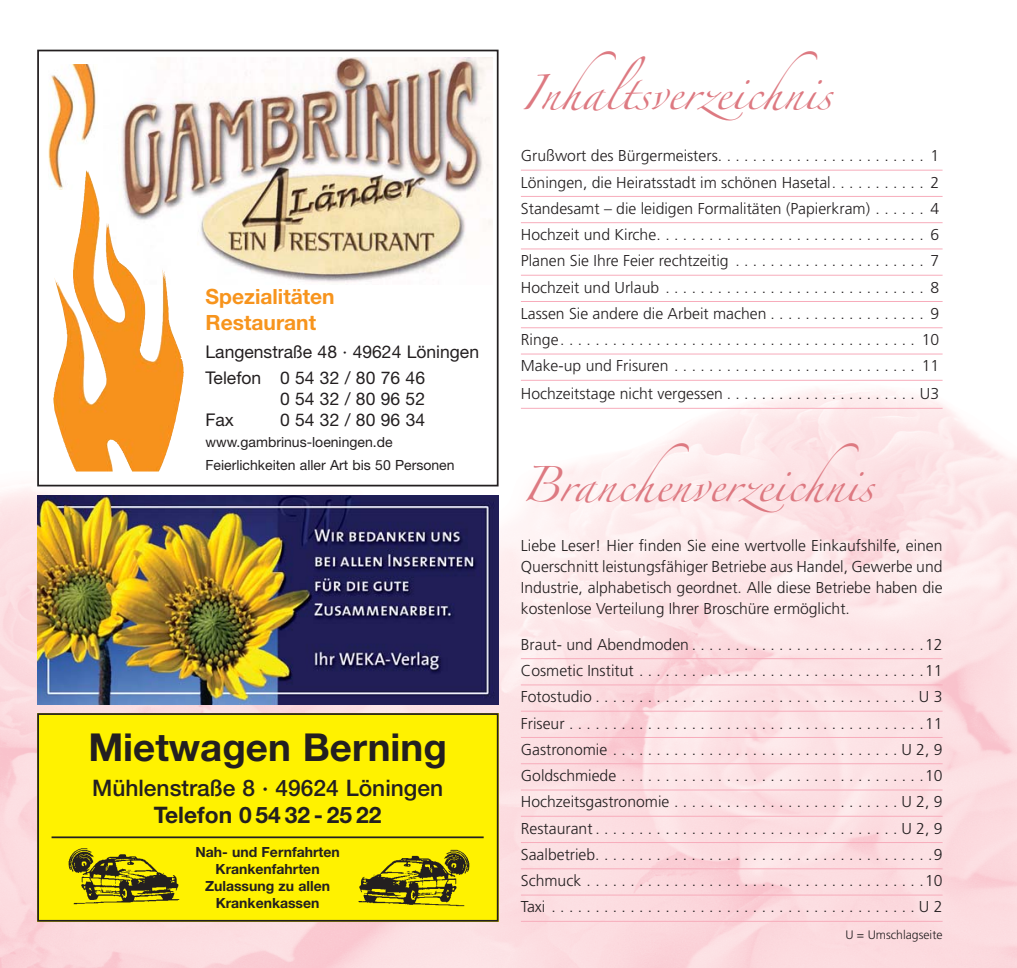
<style>
.page{position:relative;width:1017px;height:968px;background:#fff}
.page>*{position:absolute;margin:0;border:0;box-sizing:border-box;transform-origin:0 0}
.t1{font:700 38.5px "Helvetica Neue";color:#231f20}
.t2{font:31.5px "Zapfino";color:#dd7981}
.t3{font:500 22.75px "Helvetica Neue";color:#231f20}
.t4{font:700 22.75px "Helvetica Neue";color:#231f20}
.t5{font:700 21px/25.2px "Helvetica Neue";color:#f7941d}
.t6{font:17.5px/25.9px "Helvetica Neue";color:#231f20}
.t7{font:300 15.75px/26.2px "Frutiger";color:#231f20;text-align:justify}
.t8{font:14px/23.3px "Helvetica Neue";color:#231f20}
.t9{font:700 14px/16.8px "Helvetica Neue";color:#231f20;text-align:center}
.t10{font:300 12.25px "Frutiger";color:#231f20}
</style>
<div class="page">
<img style="left:0;top:49px;width:1017px;height:918px">
<hr style="left:521px;top:170px;width:422px;height:1px;background:#f7acbb">
<hr style="left:521px;top:196px;width:422px;height:1px;background:#f7acbb">
<hr style="left:521px;top:222px;width:422px;height:1px;background:#f7acbb">
<hr style="left:521px;top:248px;width:422px;height:1px;background:#f7acbb">
<hr style="left:521px;top:275px;width:422px;height:1px;background:#f7acbb">
<hr style="left:521px;top:301px;width:422px;height:1px;background:#f7acbb">
<hr style="left:521px;top:327px;width:422px;height:1px;background:#f7acbb">
<hr style="left:521px;top:353px;width:422px;height:1px;background:#f7acbb">
<hr style="left:521px;top:380px;width:422px;height:1px;background:#f7acbb">
<hr style="left:521px;top:408px;width:422px;height:1px;background:#f7acbb">
<svg style="left:40px;top:53px;width:456px;height:430px"></svg>
<img style="left:104px;top:57px;width:388px;height:227px">
<img style="left:53px;top:268px;width:54px;height:136px">
<img style="left:48px;top:64px;width:50px;height:125px">
<div style="left:37px;top:50px;width:462px;height:436px;border:2px solid #231f20"></div>
<div style="left:37px;top:713px;width:462px;height:208px;background:#fff200"></div>
<hr style="left:52px;top:836px;width:432px;height:2px;background:#231f20">
<img style="left:68px;top:848px;width:112px;height:57px">
<img style="left:358px;top:849px;width:112px;height:58px">
<div style="left:37px;top:713px;width:462px;height:208px;border:2px solid #231f20"></div>
<img style="left:37px;top:495px;width:462px;height:209px">
<hr style="left:521px;top:658px;width:422px;height:1px;background:#f7acbb">
<hr style="left:521px;top:684px;width:422px;height:1px;background:#f7acbb">
<hr style="left:521px;top:710px;width:422px;height:1px;background:#f7acbb">
<hr style="left:521px;top:737px;width:422px;height:1px;background:#f7acbb">
<hr style="left:521px;top:763px;width:422px;height:1px;background:#f7acbb">
<hr style="left:521px;top:789px;width:422px;height:1px;background:#f7acbb">
<hr style="left:521px;top:815px;width:422px;height:1px;background:#f7acbb">
<hr style="left:521px;top:842px;width:422px;height:1px;background:#f7acbb">
<hr style="left:521px;top:868px;width:422px;height:1px;background:#f7acbb">
<hr style="left:521px;top:894px;width:422px;height:1px;background:#f7acbb">
<hr style="left:521px;top:920px;width:422px;height:1px;background:#f7acbb">
<h3 class="t5" style="left:206px;top:286px;width:131px">Spezialitäten<br>Restaurant</h3>
<p class="t6" style="left:206px;top:340px;width:275px">Langenstraße 48 · 49624 Löningen<br>Telefon 0 54 32 / 80 76 46</p>
<p class="t6" style="left:280px;top:387px;width:147px">0 54 32 / 80 96 52</p>
<p class="t6" style="left:206px;top:408px;width:30px">Fax</p>
<p class="t6" style="left:280px;top:408px;width:147px">0 54 32 / 80 96 34</p>
<p class="t8" style="left:206px;top:431px;width:251px">www.gambrinus-loeningen.de<br>Feierlichkeiten aller Art bis 50 Personen</p>
<h1 class="t1" style="left:88px;top:733px;width:360px">Mietwagen Berning</h1>
<h3 class="t3" style="left:92px;top:779px;width:353px">Mühlenstraße 8 · 49624 Löningen</h3>
<h3 class="t4" style="left:154px;top:806px;width:229px">Telefon 0 54 32 - 25 22</h3>
<p class="t9" style="left:195px;top:845px;width:146px">Nah- und Fernfahrten<br>Krankenfahrten<br>Zulassung zu allen<br>Krankenkassen</p>
<h2 class="t2" style="left:521px;top:80px;width:313px">Inhaltsverzeichnis</h2>
<p class="t7" style="left:521px;top:144px;width:420px">Grußwort des Bürgermeisters. . . . . . . . . . . . . . . . . . . . . . . . 1<br>Löningen, die Heiratsstadt im schönen Hasetal. . . . . . . . . . . 2<br>Standesamt – die leidigen Formalitäten (Papierkram) . . . . . . 4<br>Hochzeit und Kirche. . . . . . . . . . . . . . . . . . . . . . . . . . . . . . . 6<br>Planen Sie Ihre Feier rechtzeitig . . . . . . . . . . . . . . . . . . . . . . 7<br>Hochzeit und Urlaub . . . . . . . . . . . . . . . . . . . . . . . . . . . . . . 8<br>Lassen Sie andere die Arbeit machen . . . . . . . . . . . . . . . . . . 9<br>Ringe. . . . . . . . . . . . . . . . . . . . . . . . . . . . . . . . . . . . . . . . . 10<br>Make-up und Frisuren . . . . . . . . . . . . . . . . . . . . . . . . . . . . 11</p>
<p class="t7" style="left:521px;top:382px;width:420px">Hochzeitstage nicht vergessen . . . . . . . . . . . . . . . . . . . . . . U3</p>
<h2 class="t2" style="left:521px;top:471px;width:354px">Branchenverzeichnis</h2>
<p class="t7" style="left:521px;top:535px;width:423px;line-height:21px">Liebe Leser! Hier finden Sie eine wertvolle Einkaufshilfe, einen Querschnitt leistungsfähiger Betriebe aus Handel, Gewerbe und Industrie, alphabetisch geordnet. Alle diese Betriebe haben die kostenlose Verteilung Ihrer Broschüre ermöglicht.</p>
<p class="t7" style="left:521px;top:632px;width:423px">Braut- und Abendmoden . . . . . . . . . . . . . . . . . . . . . . . . . . .12<br>Cosmetic Institut . . . . . . . . . . . . . . . . . . . . . . . . . . . . . . . . .11<br>Fotostudio . . . . . . . . . . . . . . . . . . . . . . . . . . . . . . . . . . . . . U 3<br>Friseur . . . . . . . . . . . . . . . . . . . . . . . . . . . . . . . . . . . . . . . . .11<br>Gastronomie . . . . . . . . . . . . . . . . . . . . . . . . . . . . . . . . . U 2, 9<br>Goldschmiede . . . . . . . . . . . . . . . . . . . . . . . . . . . . . . . . . . .10<br>Hochzeitsgastronomie . . . . . . . . . . . . . . . . . . . . . . . . . . U 2, 9<br>Restaurant . . . . . . . . . . . . . . . . . . . . . . . . . . . . . . . . . . . U 2, 9<br>Saalbetrieb. . . . . . . . . . . . . . . . . . . . . . . . . . . . . . . . . . . . . . .9<br>Schmuck . . . . . . . . . . . . . . . . . . . . . . . . . . . . . . . . . . . . . . .10<br>Taxi . . . . . . . . . . . . . . . . . . . . . . . . . . . . . . . . . . . . . . . . . . U 2</p>
<p class="t10" style="left:845px;top:929px;width:99px">U = Umschlagseite</p>
</div>
